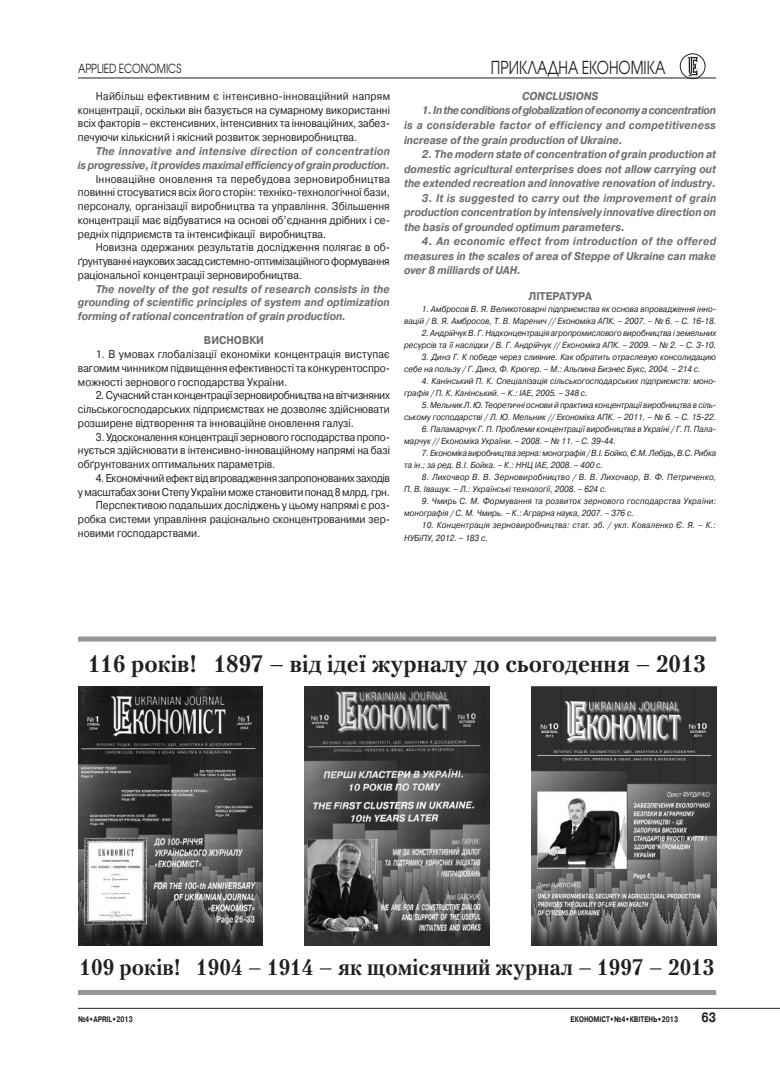
<style>
.page{position:relative;width:780px;height:1081px;background:#fff}
.page>*{position:absolute;margin:0;border:0;box-sizing:border-box;transform-origin:0 0}
.t1{font:700 23.75px "Petersburg C";color:#231f20}
.t2{font:700 22.5px "Petersburg C";color:#231f20}
.t3{font:17.75px "Avant Garde Gothic C";color:#231f20;scale:.79 1}
.t4{font:700 13.5px "Pragmatica C";color:#231f20;scale:.83 1}
.t5{font:12.5px "Avant Garde Gothic C";letter-spacing:-.005em;color:#231f20;scale:.8 1}
.t6{font:11.25px/13.8px "Pragmatica C";color:#231f20;text-align:justify;scale:.9 1}
.t7{font:italic 700 11.25px/14.5px "Pragmatica C";color:#6c6d70;text-align:justify;scale:.9 1}
.t8{font:italic 700 11.25px/13.8px "Pragmatica C";letter-spacing:-.02em;color:#6c6d70;text-align:right;scale:.9 1}
.t9{font:11.25px "Pragmatica C";letter-spacing:-.025em;color:#231f20;scale:.9 1}
.t10{font:11.25px "Pragmatica C";letter-spacing:-.02em;color:#231f20;scale:.9 1}
.t11{font:700 11.25px "Pragmatica C";color:#6c6d70;scale:.9 1}
.t12{font:italic 8.75px/12px "Pragmatica C";color:#231f20;text-align:right;scale:.9 1}
.t13{font:italic 8.75px/12px "Pragmatica C";letter-spacing:.02em;color:#231f20;scale:.9 1}
.t14{font:italic 8.75px/12px "Pragmatica C";letter-spacing:-.02em;color:#231f20;scale:.9 1}
.t15{font:700 8.12px "Pragmatica C";color:#231f20;scale:.77 1}
</style>
<div class="page">
<hr style="left:78px;top:78px;width:638px;height:1px;background:#231f20">
<hr style="left:78px;top:1008px;width:702px;height:1px;background:#231f20">
<svg style="left:687px;top:57px;width:10px;height:19px"></svg>
<div style="left:679px;top:53px;width:26px;height:26px;border:1px solid #231f20;border-radius:50%"></div>
<img style="left:305px;top:686px;width:184px;height:259px">
<img style="left:78px;top:686px;width:184px;height:259px">
<img style="left:531px;top:686px;width:185px;height:259px">
<div style="left:78px;top:636px;width:638px;height:5px;background:#939598"></div>
<div style="left:78px;top:990px;width:638px;height:5px;background:#939598"></div>
<p class="t5" style="left:78px;top:61px;width:131px">APPLIED ECONOMICS</p>
<h3 class="t3" style="left:491px;top:57px;width:222px">ПРИКЛАДНА ЕКОНОМІКА</h3>
<p class="t6" style="left:78px;top:89px;width:348px;text-indent:18px">Найбільш ефективним є інтенсивно-інноваційний напрям концентрації, оскільки він базується на сумарному використанні всіх факторів – екстенсивних, інтенсивних та інноваційних, забез&shy;печуючи кількісний і якісний розвиток зерновиробництва.</p>
<p class="t8" style="left:78px;top:144px;width:348px">The innovative and intensive direction of concentration<br>is progressive, it provides maximal efficiency of grain production.</p>
<p class="t6" style="left:78px;top:172px;width:348px;text-indent:18px">Інноваційне оновлення та перебудова зерновиробництва повинні стосуватися всіх його сторін: техніко-технологічної бази, персоналу, організації виробництва та управління. Збільшення концентрації має відбуватися на основі об’єднання дрібних і се&shy;редніх підприємств та інтенсифікації виробництва.</p>
<p class="t6" style="left:78px;top:241px;width:348px;text-indent:18px">Новизна одержаних результатів дослідження полягає в об&shy;ґрунтуванні наукових засад системно-оптимізаційного формування раціональної концентрації зерновиробництва.</p>
<p class="t7" style="left:78px;top:282px;width:348px;line-height:13.8px;text-indent:18px">The novelty of the got results of research consists in the grounding of scientific principles of system and optimization forming of rational concentration of grain production.</p>
<p class="t11" style="left:204px;top:334px;width:68px">ВИСНОВКИ</p>
<p class="t6" style="left:78px;top:347px;width:348px;text-indent:18px">1. В умовах глобалізації економіки концентрація виступає вагомим чинником підвищення ефективності та конкурентоспро&shy;можності зернового господарства України.</p>
<p class="t6" style="left:78px;top:389px;width:348px;text-indent:18px">2. Сучасний стан концентрації зерновиробництва на вітчизняних сільськогосподарських підприємствах не дозволяє здійснювати розширене відтворення та інноваційне оновлення галузі.</p>
<p class="t6" style="left:78px;top:430px;width:348px;text-indent:18px">3. Удосконалення концентрації зернового господарства пропо&shy;нується здійснювати в інтенсивно-інноваційному напрямі на базі обґрунтованих оптимальних параметрів.</p>
<p class="t9" style="left:96px;top:472px;width:328px">4. Економічний ефект від впровадження запропонованих заходів</p>
<p class="t10" style="left:78px;top:485px;width:348px">у масштабах зони Степу України може становити понад 8 млрд. грн.</p>
<p class="t6" style="left:96px;top:499px;width:328px">Перспективою подальших досліджень у цьому напрямі є роз-</p>
<p class="t6" style="left:78px;top:512px;width:348px">робка системи управління раціонально сконцентрованими зер-</p>
<p class="t6" style="left:78px;top:526px;width:137px">новими господарствами.</p>
<p class="t7" style="left:522px;top:89px;width:86px">CONCLUSIONS</p>
<p class="t7" style="left:404px;top:103px;width:348px;text-indent:18px">1. In the conditions of globalization of economy a concentration is a considerable factor of efficiency and competitiveness increase of the grain production of Ukraine.</p>
<p class="t7" style="left:404px;top:147px;width:348px;text-indent:18px">2. The modern state of concentration of grain production at domestic agricultural enterprises does not allow carrying out the extended recreation and innovative renovation of industry.</p>
<p class="t7" style="left:404px;top:191px;width:348px;text-indent:18px">3. It is suggested to carry out the improvement of grain production concentration by intensively innovative direction on the basis of grounded optimum parameters.</p>
<p class="t7" style="left:404px;top:234px;width:348px;text-indent:18px">4. An economic effect from introduction of the offered measures in the scales of area of Steppe of Ukraine can make over 8 milliards of UAH.</p>
<p class="t11" style="left:528px;top:289px;width:72px">ЛІТЕРАТУРА</p>
<p class="t12" style="left:404px;top:303px;width:348px">1. Амбросов В. Я. Великотоварні підприємства як основа впровадження інно&shy;вацій / В. Я. Амбросов, Т. В. Маренич // Економіка АПК. – 2007. – № 6. – С. 16-18.</p>
<p class="t12" style="left:404px;top:327px;width:348px">2. Андрійчук В. Г. Надконцентрація агропромислового виробництва і земельних ресурсів та її наслідки / В. Г. Андрійчук // Економіка АПК. – 2009. – № 2. – С. 3-10.</p>
<p class="t12" style="left:404px;top:351px;width:348px;text-align:left;text-indent:18px">3. Динз Г. К победе через слияние. Как обратить отраслевую консолидацию себе на пользу / Г. Динз, Ф. Крюгер. – М.: Альпина Бизнес Букс, 2004. – 214 с.</p>
<p class="t12" style="left:404px;top:375px;width:348px;text-align:left;text-indent:18px">4. Канінський П. К. Спеціалізація сільськогосподарських підприємств: моно&shy;графія / П. К. Канінський. – К.: ІАЕ, 2005. – 348 с.</p>
<p class="t12" style="left:404px;top:399px;width:348px">5. Мельник Л. Ю. Теоретичні основи й практика концентрації виробництва в сіль&shy;ському господарстві / Л. Ю. Мельник // Економіка АПК. – 2011. – № 6. – С. 15-22.</p>
<p class="t12" style="left:404px;top:423px;width:348px;text-align:left;text-indent:18px">6. Паламарчук Г. П. Проблеми концентрації виробництва в Україні / Г. П. Пала&shy;марчук // Економіка України. – 2008. – № 11. – С. 39-44.</p>
<p class="t14" style="left:404px;top:447px;width:348px;text-indent:18px">7. Економіка виробництва зерна: монографія / В.І. Бойко, Є.М. Лебідь, В.С. Рибка та ін.; за ред. В.І. Бойка. – К.: ННЦ ІАЕ, 2008. – 400 с.</p>
<p class="t13" style="left:404px;top:471px;width:348px;text-indent:18px">8. Лихочвор В. В. Зерновиробництво / В. В. Лихочвор, В. Ф. Петриченко,<br>П. В. Іващук. – Л.: Українські технології, 2008. – 624 с.</p>
<p class="t13" style="left:404px;top:495px;width:348px;text-indent:18px">9. Чмирь С. М. Формування та розвиток зернового господарства України: монографія / С. М. Чмирь. – К.: Аграрна наука, 2007. – 376 с.</p>
<p class="t13" style="left:404px;top:519px;width:348px;text-indent:18px">10. Концентрація зерновиробництва: стат. зб. / укл. Коваленко Є. Я. – К.:<br>НУБіПУ, 2012. – 183 с.</p>
<h1 class="t1" style="left:88px;top:649px;width:619px">116 років! 1897 – від ідеї журналу до сьогодення – 2013</h1>
<h2 class="t2" style="left:80px;top:953px;width:636px">109 років! 1904 – 1914 – як щомісячний журнал – 1997 – 2013</h2>
<p class="t15" style="left:78px;top:1015px;width:73px">№4•APRIL•2013</p>
<p class="t15" style="left:570px;top:1015px;width:141px">ЕКОНОМIСТ•№4•КВІТЕНЬ•2013</p>
<p class="t4" style="left:701px;top:1010px;width:19px">63</p>
</div>
